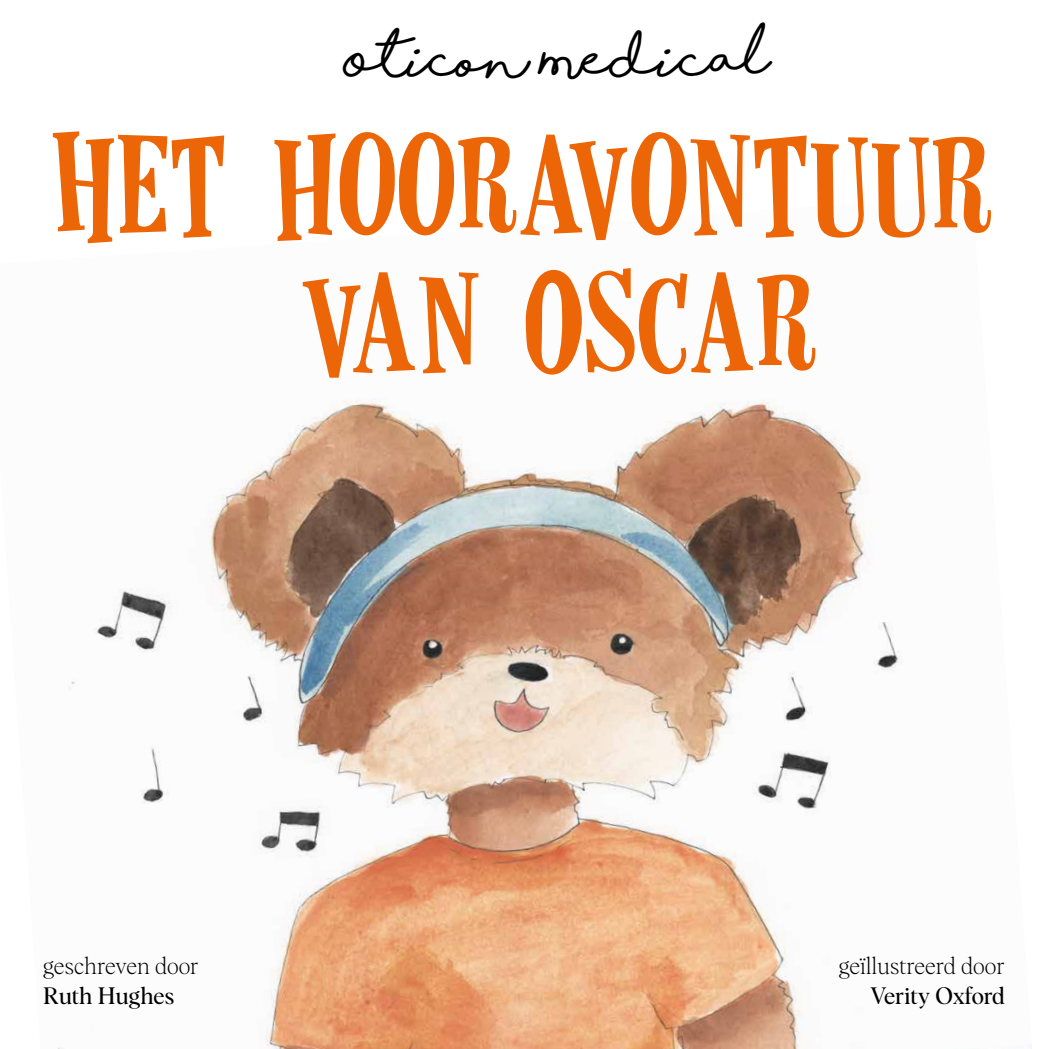
<style>
.page{position:relative;width:1049px;height:1049px;background:#fff}
.page>*{position:absolute;margin:0;border:0;box-sizing:border-box;transform-origin:0 0}
.t1{font:141.5px/137.8px "Horseshoes";letter-spacing:-.02em;color:#ec6608;text-align:center}
.t2{font:700 49.75px "Shorelines Script";color:#000}
.t3{font:100 23.25px "Albra TRIAL";letter-spacing:-.01em;color:#000}
.t4{font:23.25px "Albra TRIAL";letter-spacing:-.01em;color:#000}
</style>
<div class="page">
<img style="left:58px;top:399px;width:974px;height:650px">
<h2 class="t2" style="left:345px;top:41px;width:427px">Oticon Medical</h2>
<h1 class="t1" style="left:49px;top:126px;width:946px">Het hooravontuur van Oscar</h1>
<p class="t3" style="left:43px;top:949px;width:157px">geschreven door</p>
<p class="t4" style="left:43px;top:979px;width:133px">Ruth Hughes</p>
<p class="t3" style="left:839px;top:949px;width:168px">geïllustreerd door</p>
<p class="t4" style="left:870px;top:979px;width:136px">Verity Oxford</p>
</div>
